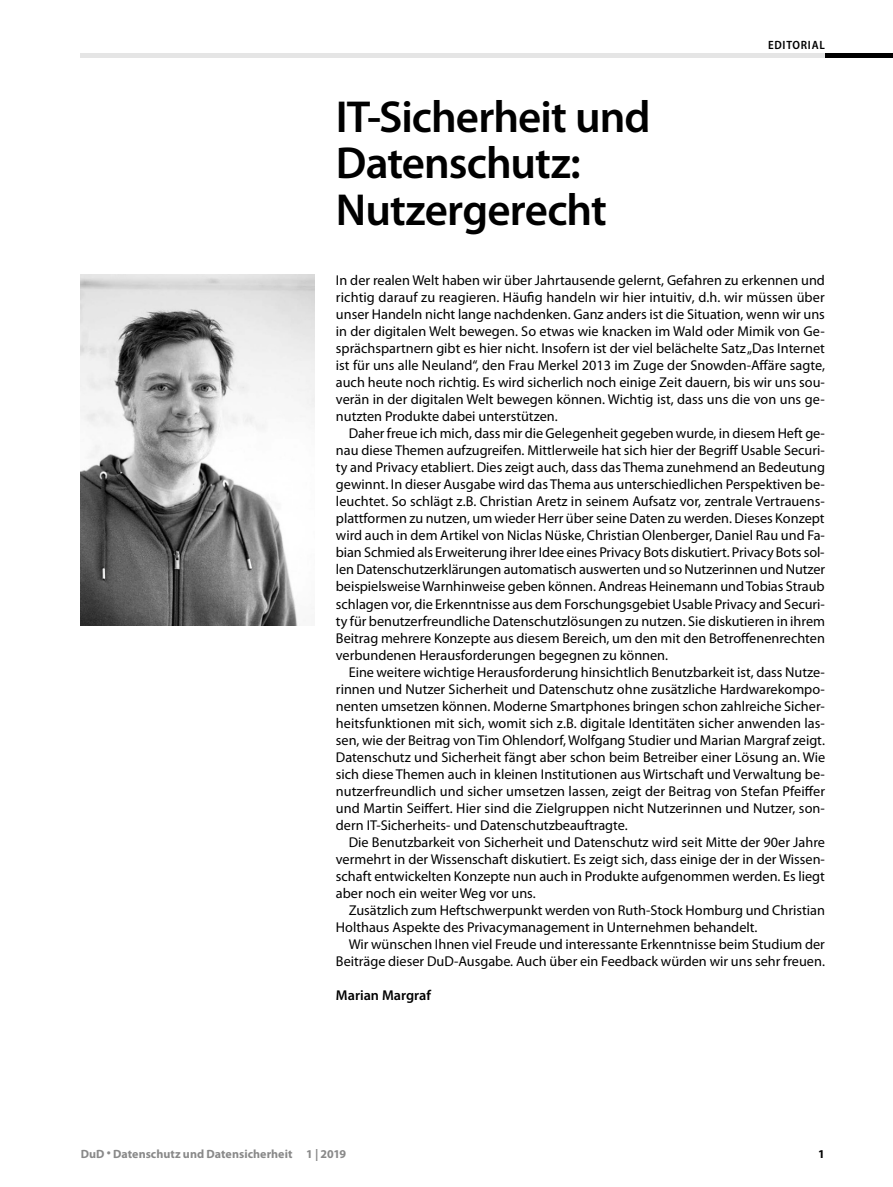
<style>
.page{position:relative;width:893px;height:1187px;background:#fff}
.page>*{position:absolute;margin:0;border:0;box-sizing:border-box;transform-origin:0 0}
.t1{font:600 45px/46.5px "Myriad Pro";letter-spacing:-.02em;color:#000}
.t2{font:14.25px/17px "Myriad Pro";color:#000;text-align:justify}
.t3{font:600 14.25px "Myriad Pro";color:#000}
.t4{font:700 12px "Myriad Pro";letter-spacing:.005em;color:#898989}
.t5{font:600 semi-condensed 12px "Myriad Pro";letter-spacing:.06em;color:#000}
.t6{font:700 12px "Myriad Pro";color:#000}
</style>
<div class="page">
<img style="left:81px;top:274px;width:234px;height:351px">
<hr style="left:825px;top:53px;width:68px;height:4px;background:#000">
<hr style="left:81px;top:53px;width:744px;height:4px;background:#e5e5e5">
<h1 class="t1" style="left:336px;top:94px;width:316px">IT-Sicherheit und<br>Datenschutz:<br>Nutzergerecht</h1>
<p class="t5" style="left:768px;top:39px;width:58px">EDITORIAL</p>
<p class="t2" style="left:336px;top:272px;width:491px">In der realen Welt haben wir über Jahrtausende gelernt, Gefahren zu erkennen und richtig darauf zu reagieren. Häufig handeln wir hier intuitiv, d.h. wir müssen über unser Handeln nicht lange nachdenken. Ganz anders ist die Situation, wenn wir uns in der digitalen Welt bewegen. So etwas wie knacken im Wald oder Mimik von Ge&shy;sprächspartnern gibt es hier nicht. Insofern ist der viel belächelte Satz „Das Internet ist für uns alle Neuland“, den Frau Merkel 2013 im Zuge der Snowden-Affäre sagte, auch heute noch richtig. Es wird sicherlich noch einige Zeit dauern, bis wir uns sou&shy;verän in der digitalen Welt bewegen können. Wichtig ist, dass uns die von uns ge&shy;nutzten Produkte dabei unterstützen.</p>
<p class="t2" style="left:336px;top:425px;width:491px;text-indent:13px">Daher freue ich mich, dass mir die Gelegenheit gegeben wurde, in diesem Heft ge&shy;nau diese Themen aufzugreifen. Mittlerweile hat sich hier der Begriff Usable Securi&shy;ty and Privacy etabliert. Dies zeigt auch, dass das Thema zunehmend an Bedeutung gewinnt. In dieser Ausgabe wird das Thema aus unterschiedlichen Perspektiven be&shy;leuchtet. So schlägt z.B. Christian Aretz in seinem Aufsatz vor, zentrale Vertrauens&shy;plattformen zu nutzen, um wieder Herr über seine Daten zu werden. Dieses Konzept wird auch in dem Artikel von Niclas Nüske, Christian Olenberger, Daniel Rau und Fa&shy;bian Schmied als Erweiterung ihrer Idee eines Privacy Bots diskutiert. Privacy Bots sol&shy;len Datenschutzerklärungen automatisch auswerten und so Nutzerinnen und Nutzer beispielsweise Warnhinweise geben können. Andreas Heinemann und Tobias Straub schlagen vor, die Erkenntnisse aus dem Forschungsgebiet Usable Privacy and Securi&shy;ty für benutzerfreundliche Datenschutzlösungen zu nutzen. Sie diskutieren in ihrem Beitrag mehrere Konzepte aus diesem Bereich, um den mit den Betroffenenrechten verbundenen Herausforderungen begegnen zu können.</p>
<p class="t2" style="left:336px;top:663px;width:491px;text-indent:13px">Eine weitere wichtige Herausforderung hinsichtlich Benutzbarkeit ist, dass Nutze&shy;rinnen und Nutzer Sicherheit und Datenschutz ohne zusätzliche Hardwarekompo&shy;nenten umsetzen können. Moderne Smartphones bringen schon zahlreiche Sicher&shy;heitsfunktionen mit sich, womit sich z.B. digitale Identitäten sicher anwenden las&shy;sen, wie der Beitrag von Tim Ohlendorf, Wolfgang Studier und Marian Margraf zeigt.<br>Datenschutz und Sicherheit fängt aber schon beim Betreiber einer Lösung an. Wie sich diese Themen auch in kleinen Institutionen aus Wirtschaft und Verwaltung be&shy;nutzerfreundlich und sicher umsetzen lassen, zeigt der Beitrag von Stefan Pfeiffer und Martin Seiffert. Hier sind die Zielgruppen nicht Nutzerinnen und Nutzer, son&shy;dern IT-Sicherheits- und Datenschutzbeauftragte.</p>
<p class="t2" style="left:336px;top:833px;width:491px;text-indent:13px">Die Benutzbarkeit von Sicherheit und Datenschutz wird seit Mitte der 90er Jahre vermehrt in der Wissenschaft diskutiert. Es zeigt sich, dass einige der in der Wissen&shy;schaft entwickelten Konzepte nun auch in Produkte aufgenommen werden. Es liegt aber noch ein weiter Weg vor uns.</p>
<p class="t2" style="left:336px;top:901px;width:490px;text-indent:13px">Zusätzlich zum Heftschwerpunkt werden von Ruth-Stock Homburg und Christian<br>Holthaus Aspekte des Privacymanagement in Unternehmen behandelt.</p>
<p class="t2" style="left:336px;top:935px;width:491px;text-align:right">Wir wünschen Ihnen viel Freude und interessante Erkenntnisse beim Studium der<br>Beiträge dieser DuD-Ausgabe. Auch über ein Feedback würden wir uns sehr freuen.</p>
<p class="t3" style="left:336px;top:987px;width:96px">Marian Margraf</p>
<p class="t4" style="left:81px;top:1146px;width:267px">DuD • Datenschutz und Datensicherheit 1 | 2019</p>
<p class="t6" style="left:818px;top:1146px;width:8px">1</p>
</div>
